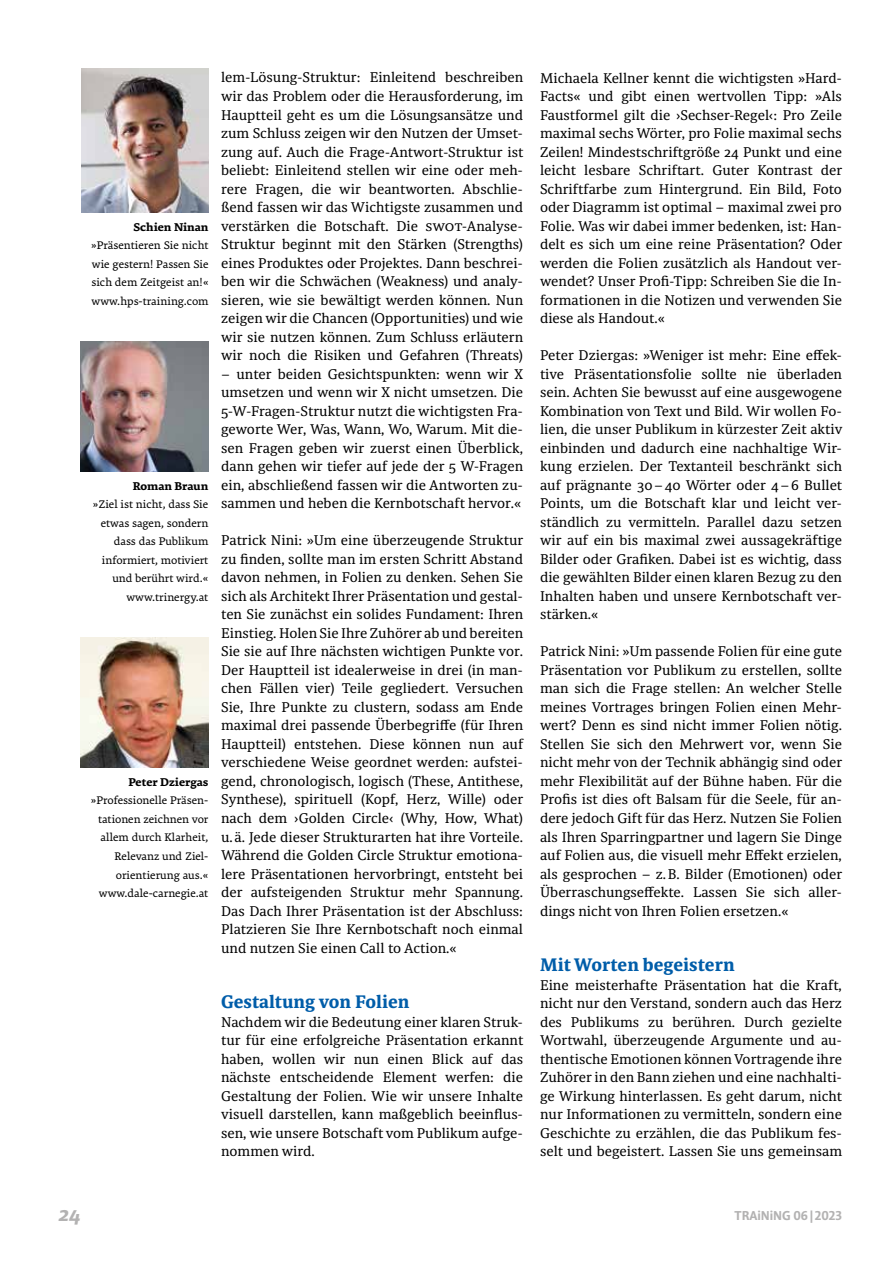
<style>
.page{position:relative;width:893px;height:1263px;background:#fff}
.page>*{position:absolute;margin:0;border:0;box-sizing:border-box;transform-origin:0 0}
.t1{font:italic 700 21px "Acorde";color:#b3b2b2}
.t2{font:700 18px "Sindelar";color:#005da9}
.t3{font:13.95px/18.5px "Sindelar Regular A";color:#000;text-align:justify}
.t4{font:700 12.75px "Acorde";color:#b3b2b2}
.t5{font:12px/18.5px "Premiera";color:#000;text-align:right}
.t6{font:700 12px "Premiera";color:#000}
</style>
<div class="page">
<img style="left:81px;top:342px;width:127px;height:129px">
<img style="left:81px;top:638px;width:127px;height:129px">
<img style="left:81px;top:68px;width:128px;height:144px">
<p class="t6" style="left:133px;top:219px;width:77px">Schien Ninan</p>
<p class="t5" style="left:91px;top:236px;width:119px;text-align:justify">»Präsentieren Sie nicht wie gestern! Passen Sie sich dem Zeitgeist an!« www.hps-training.com</p>
<p class="t6" style="left:133px;top:478px;width:77px">Roman Braun</p>
<p class="t5" style="left:93px;top:495px;width:117px">»Ziel ist nicht, dass Sie etwas sagen, sondern dass das Publikum informiert, motiviert und berührt wird.« www.trinergy.at</p>
<p class="t6" style="left:128px;top:774px;width:81px">Peter Dziergas</p>
<p class="t5" style="left:91px;top:791px;width:119px">»Professionelle Präsen&shy;tationen zeichnen vor allem durch Klarheit,<br>Relevanz und Ziel&shy;orientierung aus.« www.dale-carnegie.at</p>
<p class="t3" style="left:221px;top:69px;width:304px">lem-Lösung-Struktur: Einleitend beschreiben wir das Problem oder die Herausforderung, im Hauptteil geht es um die Lösungsansätze und zum Schluss zeigen wir den Nutzen der Umset&shy;zung auf. Auch die Frage-Antwort-Struktur ist beliebt: Einleitend stellen wir eine oder meh&shy;rere Fragen, die wir beantworten. Abschlie&shy;ßend fassen wir das Wichtigste zusammen und verstärken die Botschaft. Die SWOT-Analyse-Struktur beginnt mit den Stärken (Strengths) eines Produktes oder Projektes. Dann beschrei&shy;ben wir die Schwächen (Weakness) und analy&shy;sieren, wie sie bewältigt werden können. Nun zeigen wir die Chancen (Opportunities) und wie wir sie nutzen können. Zum Schluss erläutern wir noch die Risiken und Gefahren (Threats)</p>
<p class="t3" style="left:221px;top:365px;width:304px">– unter beiden Gesichtspunkten: wenn wir X umsetzen und wenn wir X nicht umsetzen. Die 5-W-Fragen-Struktur nutzt die wichtigsten Fra&shy;geworte Wer, Was, Wann, Wo, Warum. Mit die&shy;sen Fragen geben wir zuerst einen Überblick, dann gehen wir tiefer auf jede der 5 W-Fragen ein, abschließend fassen wir die Antworten zu&shy;sammen und heben die Kernbotschaft hervor.«</p>
<p class="t3" style="left:221px;top:532px;width:304px">Patrick Nini: »Um eine überzeugende Struktur zu finden, sollte man im ersten Schritt Abstand davon nehmen, in Folien zu denken. Sehen Sie sich als Architekt Ihrer Präsentation und gestal&shy;ten Sie zunächst ein solides Fundament: Ihren Einstieg. Holen Sie Ihre Zuhörer ab und bereiten Sie sie auf Ihre nächsten wichtigen Punkte vor.<br>Der Hauptteil ist idealerweise in drei (in man&shy;chen Fällen vier) Teile gegliedert. Versuchen Sie, Ihre Punkte zu clustern, sodass am Ende maximal drei passende Überbegriffe (für Ihren Hauptteil) entstehen. Diese können nun auf verschiedene Weise geordnet werden: aufstei&shy;gend, chronologisch, logisch (These, Antithese, Synthese), spirituell (Kopf, Herz, Wille) oder nach dem ›Golden Circle‹ (Why, How, What) u. ä. Jede dieser Strukturarten hat ihre Vorteile.<br>Während die Golden Circle Struktur emotiona&shy;lere Präsentationen hervorbringt, entsteht bei der aufsteigenden Struktur mehr Spannung.<br>Das Dach Ihrer Präsentation ist der Abschluss:<br>Platzieren Sie Ihre Kernbotschaft noch einmal und nutzen Sie einen Call to Action.«</p>
<p class="t2" style="left:221px;top:991px;width:190px">Gestaltung von Folien</p>
<p class="t3" style="left:221px;top:1013px;width:304px">Nachdem wir die Bedeutung einer klaren Struk&shy;tur für eine erfolgreiche Präsentation erkannt haben, wollen wir nun einen Blick auf das nächste entscheidende Element werfen: die Gestaltung der Folien. Wie wir unsere Inhalte visuell darstellen, kann maßgeblich beeinflus&shy;sen, wie unsere Botschaft vom Publikum aufge&shy;nommen wird.</p>
<p class="t3" style="left:540px;top:69px;width:304px">Michaela Kellner kennt die wichtigsten »Hard-Facts« und gibt einen wertvollen Tipp: »Als Faustformel gilt die ›Sechser-Regel‹: Pro Zeile maximal sechs Wörter, pro Folie maximal sechs Zeilen! Mindestschriftgröße 24 Punkt und eine leicht lesbare Schriftart. Guter Kontrast der Schriftfarbe zum Hintergrund. Ein Bild, Foto oder Diagramm ist optimal – maximal zwei pro Folie. Was wir dabei immer bedenken, ist: Han&shy;delt es sich um eine reine Präsentation? Oder werden die Folien zusätzlich als Handout ver&shy;wendet? Unser Profi-Tipp: Schreiben Sie die In&shy;formationen in die Notizen und verwenden Sie diese als Handout.«</p>
<p class="t3" style="left:540px;top:347px;width:304px">Peter Dziergas: »Weniger ist mehr: Eine effek&shy;tive Präsentationsfolie sollte nie überladen sein. Achten Sie bewusst auf eine ausgewogene Kombination von Text und Bild. Wir wollen Fo&shy;lien, die unser Publikum in kürzester Zeit aktiv einbinden und dadurch eine nachhaltige Wir&shy;kung erzielen. Der Textanteil beschränkt sich auf prägnante 30 – 40 Wörter oder 4 – 6 Bullet Points, um die Botschaft klar und leicht ver&shy;ständlich zu vermitteln. Parallel dazu setzen wir auf ein bis maximal zwei aussagekräftige Bilder oder Grafiken. Dabei ist es wichtig, dass die gewählten Bilder einen klaren Bezug zu den Inhalten haben und unsere Kernbotschaft ver&shy;stärken.«</p>
<p class="t3" style="left:540px;top:643px;width:304px">Patrick Nini: »Um passende Folien für eine gute Präsentation vor Publikum zu erstellen, sollte man sich die Frage stellen: An welcher Stelle meines Vortrages bringen Folien einen Mehr&shy;wert? Denn es sind nicht immer Folien nötig.<br>Stellen Sie sich den Mehrwert vor, wenn Sie nicht mehr von der Technik abhängig sind oder mehr Flexibilität auf der Bühne haben. Für die Profis ist dies oft Balsam für die Seele, für an&shy;dere jedoch Gift für das Herz. Nutzen Sie Folien als Ihren Sparringpartner und lagern Sie Dinge auf Folien aus, die visuell mehr Effekt erzielen, als gesprochen – z. B. Bilder (Emotionen) oder Überraschungseffekte. Lassen Sie sich aller&shy;dings nicht von Ihren Folien ersetzen.«</p>
<p class="t2" style="left:540px;top:954px;width:196px">Mit Worten begeistern</p>
<p class="t3" style="left:540px;top:976px;width:304px">Eine meisterhafte Präsentation hat die Kraft, nicht nur den Verstand, sondern auch das Herz des Publikums zu berühren. Durch gezielte Wortwahl, überzeugende Argumente und au&shy;thentische Emotionen können Vortragende ihre Zuhörer in den Bann ziehen und eine nachhalti&shy;ge Wirkung hinterlassen. Es geht darum, nicht nur Informationen zu vermitteln, sondern eine Geschichte zu erzählen, die das Publikum fes&shy;selt und begeistert. Lassen Sie uns gemeinsam</p>
<h1 class="t1" style="left:59px;top:1201px;width:24px">24</h1>
<p class="t4" style="left:734px;top:1208px;width:109px">TRAiNiNG 06|2023</p>
</div>
